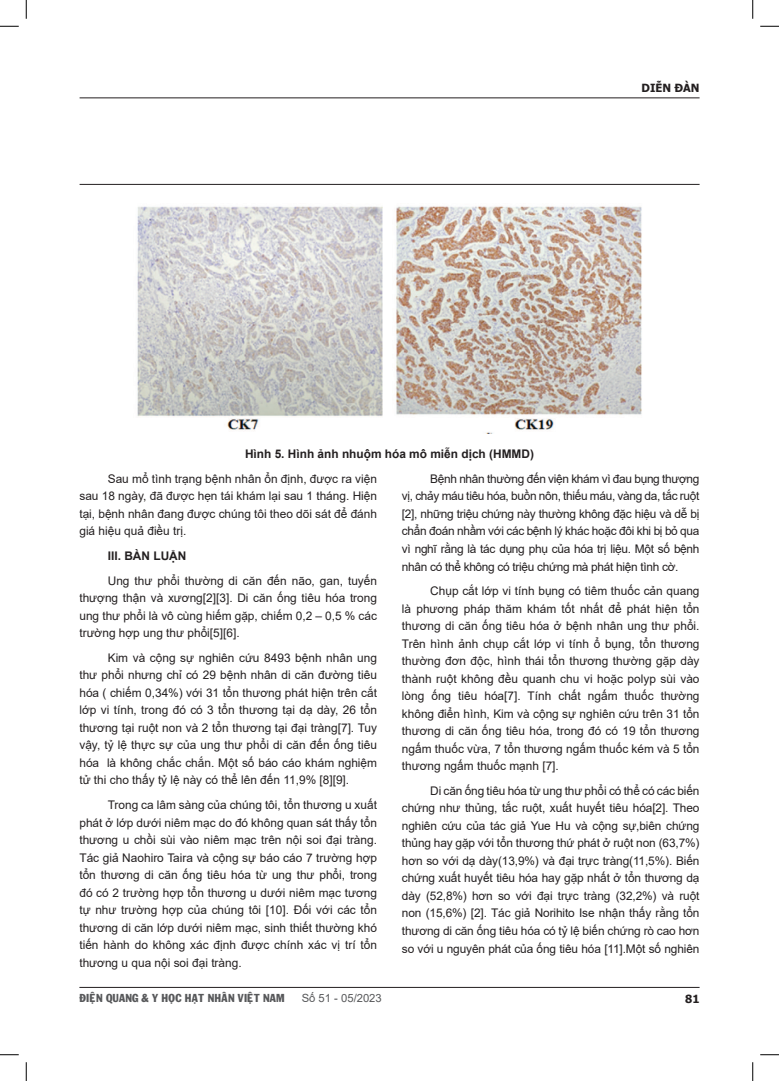
<style>
.page{position:relative;width:779px;height:1081px;background:#fff}
.page>*{position:absolute;margin:0;border:0;box-sizing:border-box;transform-origin:0 0}
.t1{font:11.88px/17.5px "Arial";color:#231f20;text-align:justify}
.List_Paragraph{font:700 11.88px "Arial";color:#231f20}
.t2{font:11.25px "VNI Franko";color:#57585a}
.t3{font:11.25px "Arial";color:#57585a}
.t4{font:700 11.25px "Tahoma";color:#231f20}
</style>
<div class="page">
<hr style="left:79px;top:986px;width:620px;height:1px;background:#231f20">
<hr style="left:80px;top:97px;width:619px;height:1px;background:#231f20">
<hr style="left:80px;top:184px;width:619px;height:1px;background:#231f20">
<img style="left:137px;top:206px;width:505px;height:227px">
<svg style="left:0;top:25px;width:19px;height:2px"></svg>
<svg style="left:760px;top:25px;width:19px;height:2px"></svg>
<svg style="left:0;top:1054px;width:19px;height:1px"></svg>
<svg style="left:760px;top:1054px;width:19px;height:1px"></svg>
<svg style="left:25px;top:0;width:2px;height:19px"></svg>
<svg style="left:25px;top:1062px;width:2px;height:18px"></svg>
<svg style="left:752px;top:0;width:1px;height:19px"></svg>
<svg style="left:752px;top:1062px;width:1px;height:18px"></svg>
<p class="t4" style="left:642px;top:80px;width:59px">DIỄN ĐÀN</p>
<p class="List_Paragraph" style="left:245px;top:445px;width:290px">Hình 5. Hình ảnh nhuộm hóa mô miễn dịch (HMMD)</p>
<p class="t1" style="left:79px;top:470px;width:299px;text-indent:28px">Sau mổ tình trạng bệnh nhân ổn định, được ra viện sau 18 ngày, đã được hẹn tái khám lại sau 1 tháng. Hiện tại, bệnh nhân đang được chúng tôi theo dõi sát để đánh giá hiệu quả điều trị.</p>
<p class="List_Paragraph" style="left:108px;top:547px;width:80px">III. BÀN LUẬN</p>
<p class="t1" style="left:79px;top:571px;width:299px;text-indent:28px">Ung thư phổi thường di căn đến não, gan, tuyến thượng thận và xương[2][3]. Di căn ống tiêu hóa trong ung thư phổi là vô cùng hiếm gặp, chiếm 0,2 – 0,5 % các trường hợp ung thư phổi[5][6].</p>
<p class="t1" style="left:79px;top:648px;width:299px;text-indent:28px">Kim và cộng sự nghiên cứu 8493 bệnh nhân ung thư phổi nhưng chỉ có 29 bệnh nhân di căn đường tiêu hóa ( chiếm 0,34%) với 31 tổn thương phát hiện trên cắt lớp vi tính, trong đó có 3 tổn thương tại dạ dày, 26 tổn thương tại ruột non và 2 tổn thương tại đại tràng[7]. Tuy vậy, tỷ lệ thực sự của ung thư phổi di căn đến ống tiêu hóa là không chắc chắn. Một số báo cáo khám nghiệm tử thi cho thấy tỷ lệ này có thể lên đến 11,9% [8][9].</p>
<p class="t1" style="left:79px;top:795px;width:299px;text-indent:28px">Trong ca lâm sàng của chúng tôi, tổn thương u xuất phát ở lớp dưới niêm mạc do đó không quan sát thấy tổn thương u chồi sùi vào niêm mạc trên nội soi đại tràng.<br>Tác giả Naohiro Taira và cộng sự báo cáo 7 trường hợp tổn thương di căn ống tiêu hóa từ ung thư phổi, trong đó có 2 trường hợp tổn thương u dưới niêm mạc tương tự như trường hợp của chúng tôi [10]. Đối với các tổn thương di căn lớp dưới niêm mạc, sinh thiết thường khó tiến hành do không xác định được chính xác vị trí tổn thương u qua nội soi đại tràng.</p>
<p class="t1" style="left:402px;top:470px;width:299px;text-indent:28px">Bệnh nhân thường đến viện khám vì đau bụng thượng vị, chảy máu tiêu hóa, buồn nôn, thiếu máu, vàng da, tắc ruột [2], những triệu chứng này thường không đặc hiệu và dễ bị chẩn đoán nhầm với các bệnh lý khác hoặc đôi khi bị bỏ qua vì nghĩ rằng là tác dụng phụ của hóa trị liệu. Một số bệnh nhân có thể không có triệu chứng mà phát hiện tình cờ.</p>
<p class="t1" style="left:402px;top:582px;width:299px;text-indent:28px">Chụp cắt lớp vi tính bụng có tiêm thuốc cản quang là phương pháp thăm khám tốt nhất để phát hiện tổn thương di căn ống tiêu hóa ở bệnh nhân ung thư phổi.<br>Trên hình ảnh chụp cắt lớp vi tính ổ bụng, tổn thương thường đơn độc, hình thái tổn thương thường gặp dày thành ruột không đều quanh chu vi hoặc polyp sùi vào lòng ống tiêu hóa[7]. Tính chất ngấm thuốc thường không điển hình, Kim và cộng sự nghiên cứu trên 31 tổn thương di căn ống tiêu hóa, trong đó có 19 tổn thương ngấm thuốc vừa, 7 tổn thương ngấm thuốc kém và 5 tổn thương ngấm thuốc mạnh [7].</p>
<p class="t1" style="left:402px;top:781px;width:299px;text-indent:28px">Di căn ống tiêu hóa từ ung thư phổi có thể có các biến chứng như thủng, tắc ruột, xuất huyết tiêu hóa[2]. Theo nghiên cứu của tác giả Yue Hu và cộng sự,biên chứng thủng hay gặp với tổn thương thứ phát ở ruột non (63,7%) hơn so với dạ dày(13,9%) và đại trực tràng(11,5%). Biến chứng xuất huyết tiêu hóa hay gặp nhất ở tổn thương dạ dày (52,8%) hơn so với đại trực tràng (32,2%) và ruột non (15,6%) [2]. Tác giả Norihito Ise nhận thấy rằng tổn thương di căn ống tiêu hóa có tỷ lệ biến chứng rò cao hơn so với u nguyên phát của ống tiêu hóa [11].Một số nghiên</p>
<p class="t2" style="left:79px;top:989px;width:207px">ÑIEÄN QUANG &amp; Y HOÏC HAÏT NHAÂN VIEÄT NAM</p>
<p class="t3" style="left:302px;top:990px;width:82px">Số 51 - 05/2023</p>
<p class="t4" style="left:685px;top:990px;width:16px">81</p>
</div>
